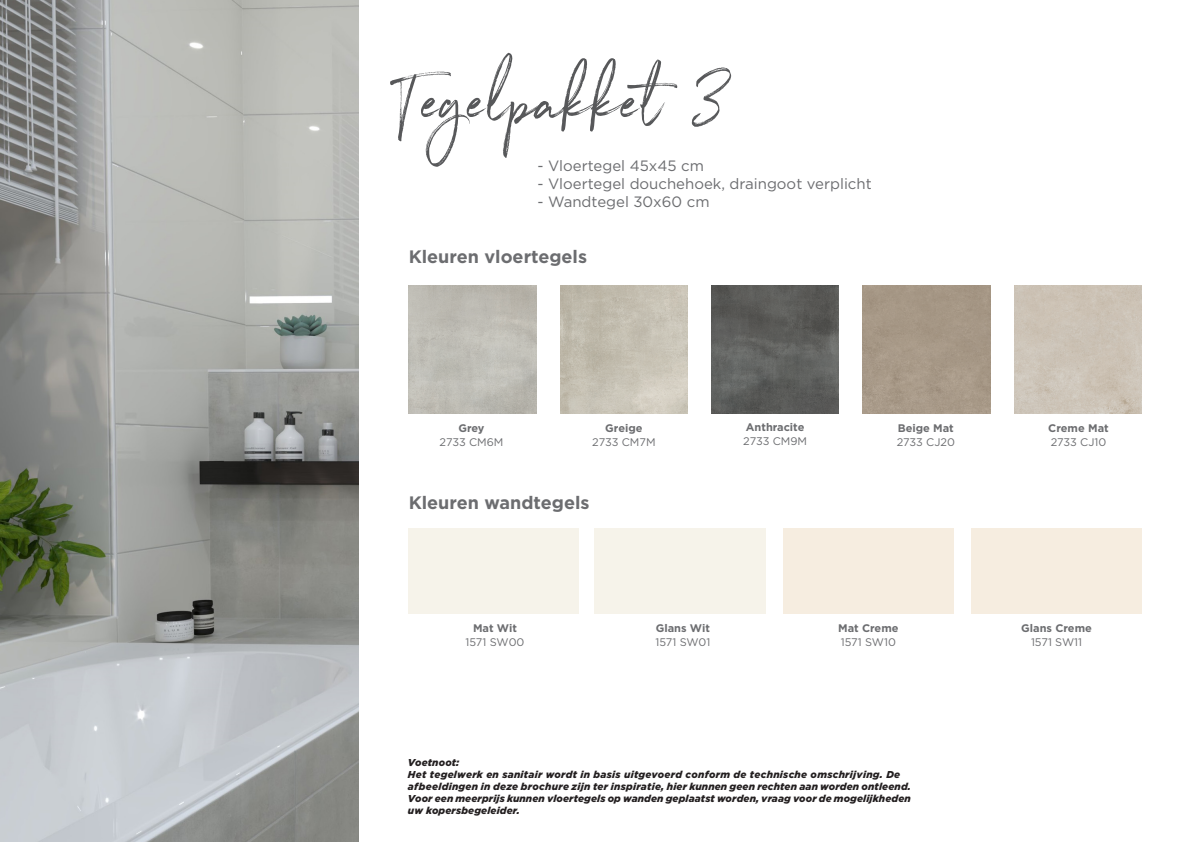
<style>
.page{position:relative;width:1191px;height:842px;background:#fff}
.page>*{position:absolute;margin:0;border:0;box-sizing:border-box;transform-origin:0 0}
.t1{font:77.6px "Northwell Van Wijnen";color:#57585a}
.t2{font:700 18px "Gotham";color:#6c6d70}
.t3{font:15px "Gotham";color:#6c6d70}
.t4{font:700 11px/14px "Gotham";color:#6c6d70}
.t5{font:11px/14px "Gotham";color:#6c6d70;text-align:center}
.t6{font:italic 900 10px/12px "Gotham";letter-spacing:.015em;color:#231f20}
.s1{font-weight:700}
.s2{font-weight:400}
</style>
<div class="page">
<img style="left:0;top:0;width:359px;height:842px">
<img style="left:560px;top:286px;width:127px;height:127px">
<img style="left:711px;top:286px;width:128px;height:127px">
<div style="left:862px;top:286px;width:128px;height:127px;background:#a79887"></div>
<img style="left:1014px;top:286px;width:127px;height:127px">
<p class="t1" style="left:395px;top:45px;width:334px">Tegelpakket 3</p>
<p class="t3" style="left:537px;top:156px;width:168px">- Vloertegel 45x45 cm</p>
<p class="t3" style="left:537px;top:174px;width:336px">- Vloertegel douchehoek, draingoot verplicht</p>
<p class="t3" style="left:537px;top:192px;width:173px">- Wandtegel 30x60 cm</p>
<p class="t2" style="left:409px;top:246px;width:180px">Kleuren vloertegels</p>
<p class="t5" style="left:439px;top:421px;width:65px"><span class="s1">Grey<br></span>2733 CM6M</p>
<p class="t5" style="left:592px;top:421px;width:65px"><span class="s1">Greige<br></span>2733 CM7M</p>
<p class="t4" style="left:743px;top:420px;width:65px">Anthracite<br><span class="s2">2733 CM9M</span></p>
<p class="t4" style="left:896px;top:421px;width:60px">Beige Mat<br><span class="s2">2733 CJ20</span></p>
<p class="t4" style="left:1048px;top:421px;width:62px">Creme Mat<br><span class="s2">2733 CJ10</span></p>
<p class="t2" style="left:409px;top:492px;width:182px">Kleuren wandtegels</p>
<p class="t5" style="left:465px;top:621px;width:60px"><span class="s1">Mat Wit<br></span>1571 SW00</p>
<p class="t4" style="left:655px;top:621px;width:56px">Glans Wit<br><span class="s2">1571 SW01</span></p>
<p class="t4" style="left:838px;top:621px;width:62px">Mat Creme</p>
<p class="t5" style="left:841px;top:635px;width:56px">1571 SW10</p>
<p class="t6" style="left:408px;top:756px;width:504px">Voetnoot:<br>Het tegelwerk en sanitair wordt in basis uitgevoerd conform de technische omschrijving. De afbeeldingen in deze brochure zijn ter inspiratie, hier kunnen geen rechten aan worden ontleend.<br>Voor een meerprijs kunnen vloertegels op wanden geplaatst worden, vraag voor de mogelijkheden uw kopersbegeleider.</p>
<p class="t4" style="left:1021px;top:621px;width:72px;text-align:center">Glans Creme<br><span class="s2">1571 SW11</span></p>
</div>
